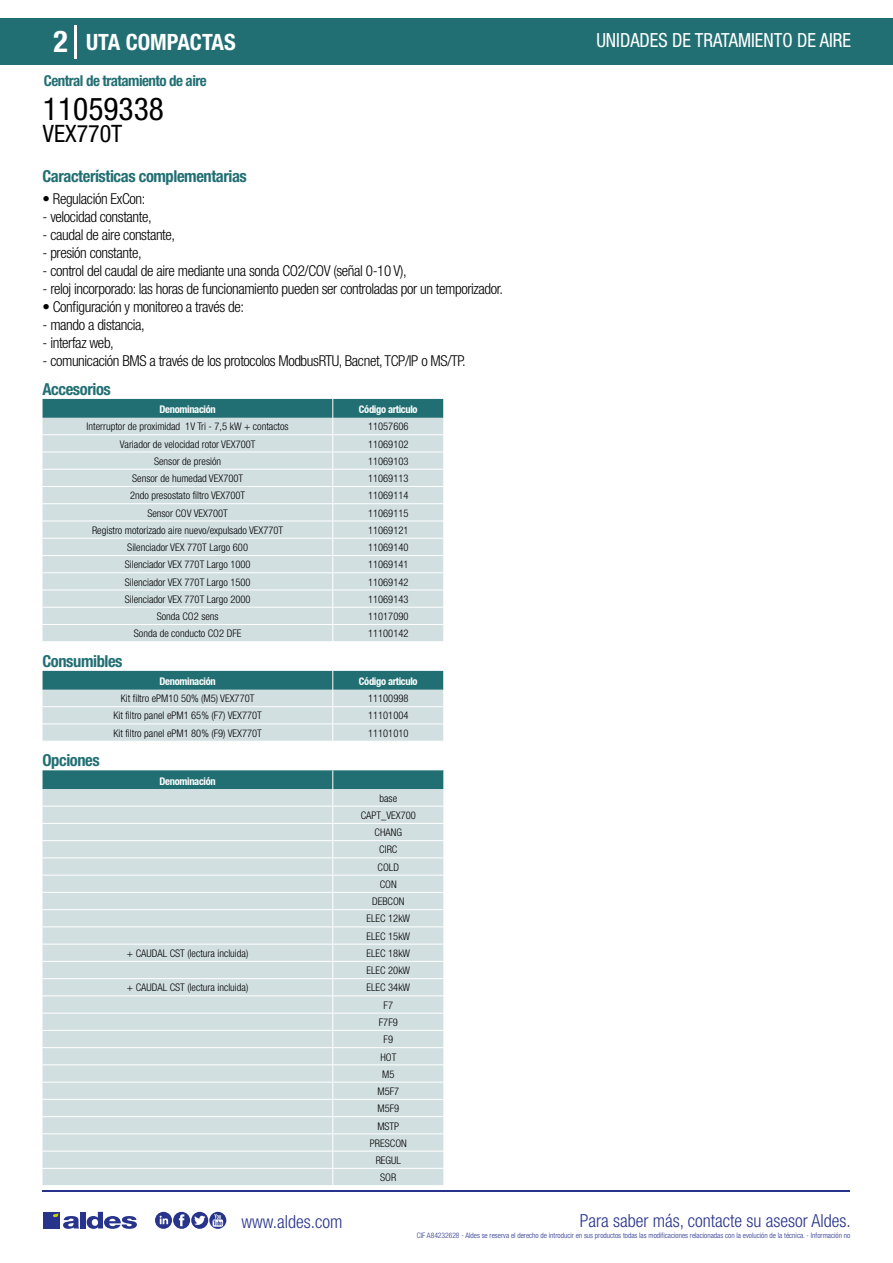
<style>
.page{position:relative;width:893px;height:1263px;background:#fff}
.page>*{position:absolute;margin:0;border:0;box-sizing:border-box;transform-origin:0 0}
.t1{font:condensed 31.5px "Helvetica Neue LT Std";color:#000}
.t2{font:700 condensed 30px "Helvetica Neue LT Std";color:#fff}
.t3{font:condensed 24px "Helvetica Neue LT Std";color:#000}
.t4{font:700 condensed 22.5px "Helvetica Neue LT Std";color:#fff}
.t5{font:condensed 19.5px "Helvetica Neue LT Std";color:#fff;scale:.95 1}
.t6{font:300 condensed 18px "Helvetica Neue";color:#28348b}
.t7{font:700 condensed 16.5px "Helvetica Neue LT Std";letter-spacing:-.025em;color:#226f73}
.t8{font:300 condensed 15px "Helvetica Neue LT Std";letter-spacing:-.025em;color:#000}
.t9{font:700 condensed 15px "Helvetica Neue LT Std";letter-spacing:-.035em;color:#226f73}
.t10{font:300 condensed 10.5px/17.2px "Helvetica Neue";color:#000;text-align:center}
.t11{font:700 condensed 10.5px "Helvetica Neue";letter-spacing:-.03em;color:#fff}
.t12{font:300 condensed 7.5px "Helvetica Neue";color:#28348b}
</style>
<div class="page">
<div style="left:0;top:18px;width:893px;height:46px;background:#226f73"></div>
<hr style="left:74px;top:25px;width:2px;height:33px;background:#fff">
<hr style="left:43px;top:1190px;width:807px;height:1px;background:#28348b">
<svg style="left:155px;top:1212px;width:71px;height:17px"></svg>
<div style="left:43px;top:1212px;width:17px;height:16px;background:#28348b"></div>
<div style="left:80px;top:1212px;width:6px;height:16px;background:#28348b"></div>
<svg style="left:87px;top:1212px;width:50px;height:17px"></svg>
<svg style="left:53px;top:1213px;width:26px;height:16px"></svg>
<svg style="left:43px;top:399px;width:401px;height:242px;background:#c6d8da"></svg>
<svg style="left:43px;top:671px;width:401px;height:70px;background:#a5c2c4"></svg>
<svg style="left:43px;top:770px;width:401px;height:415px;background:#ccdbdd"></svg>
<h2 class="t2" style="left:54px;top:24px;width:16px">2</h2>
<h3 class="t4" style="left:86px;top:28px;width:151px">UTA COMPACTAS</h3>
<h3 class="t5" style="left:596px;top:29px;width:270px">UNIDADES DE TRATAMIENTO DE AIRE</h3>
<h3 class="t9" style="left:44px;top:71px;width:164px">Central de tratamiento de aire</h3>
<h1 class="t1" style="left:43px;top:91px;width:122px">11059338</h1>
<h3 class="t3" style="left:43px;top:120px;width:81px">VEX770T</h3>
<h3 class="t7" style="left:43px;top:166px;width:206px">Características complementarias</h3>
<h3 class="t8" style="left:43px;top:190px;width:104px">• Regulación ExCon:</h3>
<h3 class="t8" style="left:43px;top:208px;width:111px">- velocidad constante,</h3>
<h3 class="t8" style="left:43px;top:226px;width:134px">- caudal de aire constante,</h3>
<h3 class="t8" style="left:43px;top:244px;width:101px">- presión constante,</h3>
<h3 class="t8" style="left:43px;top:262px;width:366px">- control del caudal de aire mediante una sonda CO2/COV (señal 0-10 V),</h3>
<h3 class="t8" style="left:43px;top:280px;width:462px">- reloj incorporado: las horas de funcionamiento pueden ser controladas por un temporizador.</h3>
<h3 class="t8" style="left:43px;top:298px;width:203px">• Configuración y monitoreo a través de:</h3>
<h3 class="t8" style="left:43px;top:316px;width:104px">- mando a distancia,</h3>
<h3 class="t8" style="left:43px;top:334px;width:73px">- interfaz web,</h3>
<h3 class="t8" style="left:43px;top:352px;width:425px">- comunicación BMS a través de los protocolos ModbusRTU, Bacnet, TCP/IP o MS/TP.</h3>
<h3 class="t7" style="left:43px;top:379px;width:70px">Accesorios</h3>
<p class="t11" style="left:160px;top:403px;width:58px">Denominación</p>
<p class="t11" style="left:359px;top:403px;width:60px">Código articulo</p>
<p class="t10" style="left:87px;top:418px;width:204px">Interruptor de proximidad 1V Tri - 7,5 kW + contactos</p>
<p class="t10" style="left:368px;top:418px;width:42px">11057606</p>
<p class="t10" style="left:120px;top:435px;width:137px">Variador de velocidad rotor VEX700T</p>
<p class="t10" style="left:368px;top:435px;width:42px">11069102</p>
<p class="t10" style="left:154px;top:452px;width:69px">Sensor de presión</p>
<p class="t10" style="left:368px;top:452px;width:42px">11069103</p>
<p class="t10" style="left:132px;top:470px;width:112px">Sensor de humedad VEX700T</p>
<p class="t10" style="left:368px;top:470px;width:42px">11069113</p>
<p class="t10" style="left:130px;top:487px;width:117px">2ndo presostato filtro VEX700T</p>
<p class="t10" style="left:368px;top:487px;width:42px">11069114</p>
<p class="t10" style="left:147px;top:504px;width:82px">Sensor COV VEX700T</p>
<p class="t10" style="left:368px;top:504px;width:42px">11069115</p>
<p class="t10" style="left:92px;top:521px;width:193px">Registro motorizado aire nuevo/expulsado VEX770T</p>
<p class="t10" style="left:368px;top:521px;width:42px">11069121</p>
<p class="t10" style="left:127px;top:539px;width:122px">Silenciador VEX 770T Largo 600</p>
<p class="t10" style="left:368px;top:539px;width:42px">11069140</p>
<p class="t10" style="left:125px;top:556px;width:127px">Silenciador VEX 770T Largo 1000</p>
<p class="t10" style="left:368px;top:556px;width:42px">11069141</p>
<p class="t10" style="left:125px;top:573px;width:127px">Silenciador VEX 770T Largo 1500</p>
<p class="t10" style="left:368px;top:573px;width:42px">11069142</p>
<p class="t10" style="left:125px;top:590px;width:127px">Silenciador VEX 770T Largo 2000</p>
<p class="t10" style="left:368px;top:590px;width:42px">11069143</p>
<p class="t10" style="left:157px;top:608px;width:63px">Sonda CO2 sens</p>
<p class="t10" style="left:368px;top:608px;width:42px">11017090</p>
<p class="t10" style="left:134px;top:625px;width:109px">Sonda de conducto CO2 DFE</p>
<p class="t10" style="left:368px;top:625px;width:42px">11100142</p>
<h3 class="t7" style="left:43px;top:651px;width:82px">Consumibles</h3>
<p class="t11" style="left:160px;top:675px;width:58px">Denominación</p>
<p class="t11" style="left:359px;top:675px;width:60px">Código articulo</p>
<p class="t10" style="left:121px;top:690px;width:135px">Kit filtro ePM10 50% (M5) VEX770T</p>
<p class="t10" style="left:368px;top:690px;width:42px">11100998</p>
<p class="t10" style="left:113px;top:707px;width:150px">Kit filtro panel ePM1 65% (F7) VEX770T</p>
<p class="t10" style="left:368px;top:707px;width:42px">11101004</p>
<p class="t10" style="left:113px;top:724px;width:150px">Kit filtro panel ePM1 80% (F9) VEX770T</p>
<p class="t10" style="left:368px;top:724px;width:42px">11101010</p>
<h3 class="t7" style="left:43px;top:750px;width:59px">Opciones</h3>
<p class="t11" style="left:160px;top:775px;width:58px">Denominación</p>
<p class="t10" style="left:361px;top:789px;width:57px">base<br>CAPT_VEX700<br>CHANG<br>CIRC<br>COLD<br>CON<br>DEBCON<br>ELEC 12kW<br>ELEC 15kW</p>
<p class="t10" style="left:127px;top:944px;width:123px">+ CAUDAL CST (lectura incluida)</p>
<p class="t10" style="left:366px;top:944px;width:45px;text-align:left">ELEC 18kW<br>ELEC 20kW</p>
<p class="t10" style="left:127px;top:979px;width:123px">+ CAUDAL CST (lectura incluida)</p>
<p class="t10" style="left:366px;top:979px;width:45px">ELEC 34kW<br>F7<br>F7F9<br>F9<br>HOT<br>M5<br>M5F7<br>M5F9<br>MSTP<br>PRESCON<br>REGUL<br>SOR</p>
<h3 class="t6" style="left:241px;top:1211px;width:102px">www.aldes.com</h3>
<h3 class="t6" style="left:580px;top:1211px;width:272px">Para saber más, contacte su asesor Aldes.</h3>
<p class="t12" style="left:417px;top:1230px;width:435px">CIF A84232628 - Aldes se reserva el derecho de introducir en sus productos todas las modificaciones relacionadas con la evolución de la técnica. - Información no</p>
</div>
